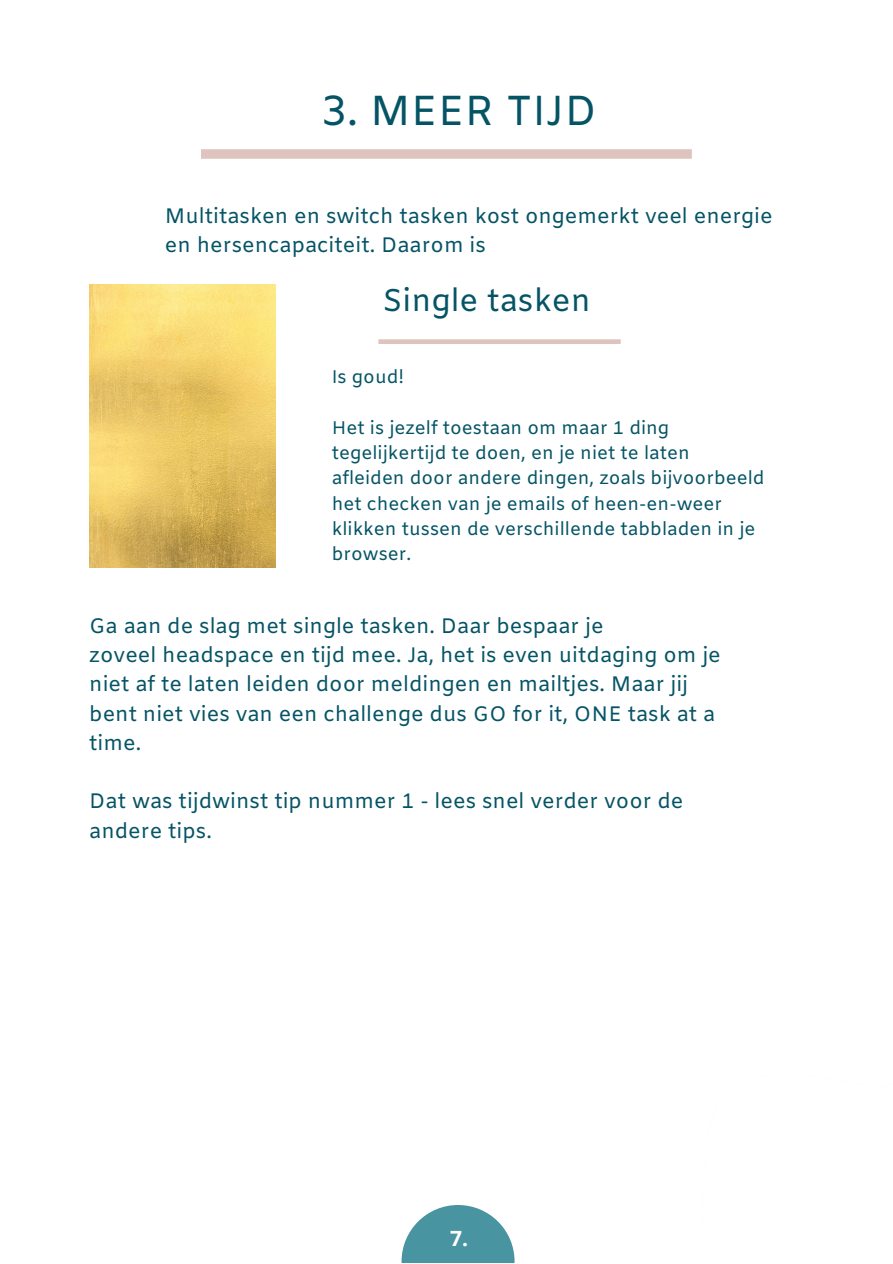
<style>
.page{position:relative;width:893px;height:1264px;background:#fff}
.page>*{position:absolute;margin:0;border:0;box-sizing:border-box;transform-origin:0 0}
.t1{font:42px "Amiko";color:#055465}
.t2{font:31.35px "Amiko";color:#055465}
.t3{font:21px/29.2px "Amiko";color:#055465}
.t4{font:700 21px "Open Sans";color:#fff}
.t5{font:18.3px/25.3px "Amiko";color:#055465}
</style>
<div class="page">
<svg style="left:201px;top:149px;width:490px;height:10px;background:#dfc5c1"></svg>
<svg style="left:401px;top:1205px;width:113px;height:57px;fill:#4994a1"></svg>
<svg style="left:378px;top:339px;width:242px;height:5px"></svg>
<img style="left:89px;top:285px;width:187px;height:282px">
<p class="t1" style="left:321px;top:86px;width:278px">3. MEER TIJD</p>
<p class="t3" style="left:165px;top:202px;width:609px">Multitasken en switch tasken kost ongemerkt veel energie en hersencapaciteit. Daarom is</p>
<p class="t2" style="left:382px;top:282px;width:210px">Single tasken</p>
<p class="t5" style="left:332px;top:365px;width:74px">Is goud!</p>
<p class="t5" style="left:332px;top:416px;width:434px">Het is jezelf toestaan om maar 1 ding tegelijkertijd te doen, en je niet te laten afleiden door andere dingen, zoals bijvoorbeeld het checken van je emails of heen-en-weer klikken tussen de verschillende tabbladen in je browser.</p>
<p class="t3" style="left:89px;top:613px;width:516px">Ga aan de slag met single tasken. Daar bespaar je</p>
<p class="t3" style="left:89px;top:642px;width:633px">zoveel headspace en tijd mee. Ja, het is even uitdaging om je niet af te laten leiden door meldingen en mailtjes. Maar jij bent niet vies van een challenge dus GO for it, ONE task at a time.</p>
<p class="t3" style="left:89px;top:788px;width:595px">Dat was tijdwinst tip nummer 1 - lees snel verder voor de andere tips.</p>
<p class="t4" style="left:450px;top:1222px;width:19px">7.</p>
</div>
